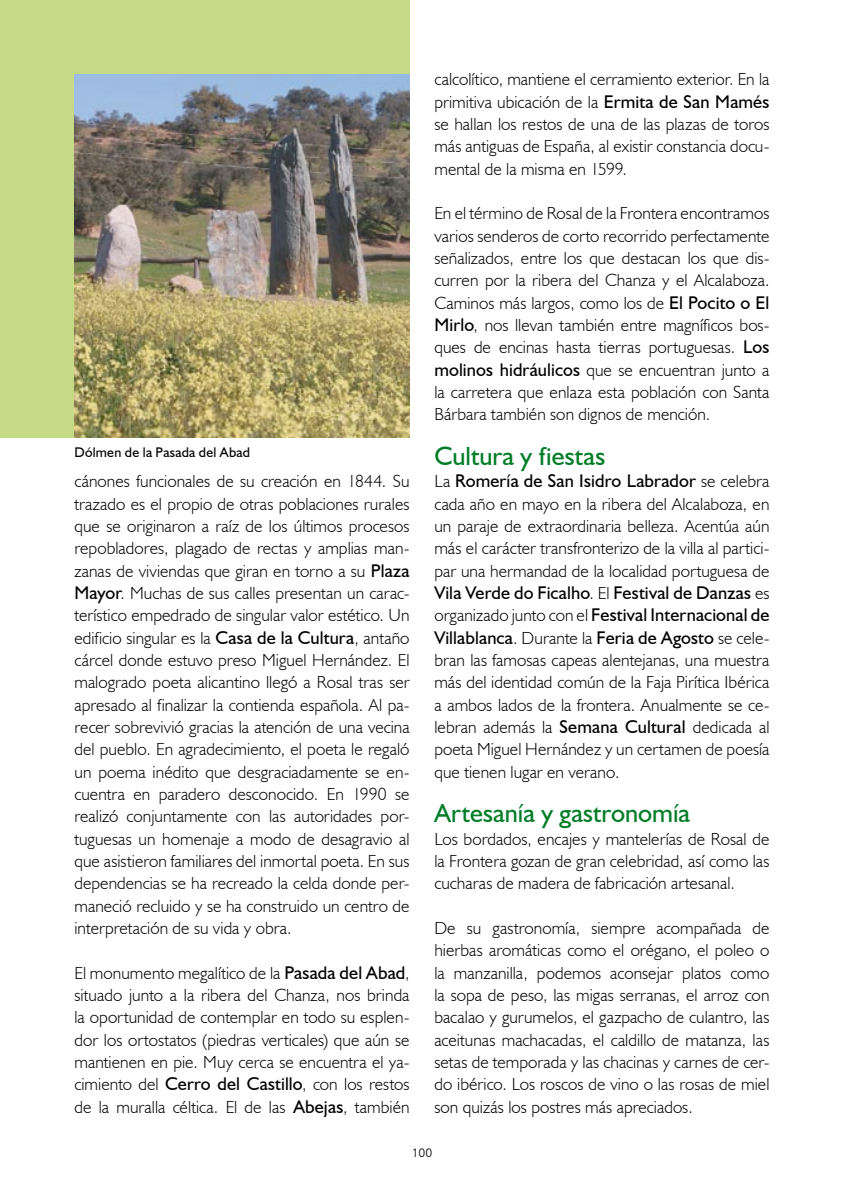
<style>
.page{position:relative;width:844px;height:1191px;background:#fff}
.page>*{position:absolute;margin:0;border:0;box-sizing:border-box;transform-origin:0 0}
.t1{font:26.25px "Humanist 521 BT";color:#007d27}
.t2{font:18.38px/22.4px "Humanist 521 BT";letter-spacing:.01em;color:#000;text-align:justify}
.t3{font:300 17.5px/22.4px "Humanist 521 BT";letter-spacing:.005em;color:#000;text-align:justify}
.t4{font:14px "Humanist 521 BT";letter-spacing:.015em;color:#000}
.t5{font:12.25px "Humanist 777 BT Light B";color:#000}
.s1{font-weight:400;font-size:18.38px}
.s2{font-weight:300;font-size:17.5px}
</style>
<div class="page">
<div style="left:0;top:0;width:409px;height:438px;background:#c5da86"></div>
<img style="left:74px;top:74px;width:335px;height:364px">
<p class="t4" style="left:74px;top:443px;width:177px">Dólmen de la Pasada del Abad</p>
<p class="t3" style="left:74px;top:470px;width:336px">cánones funcionales de su creación en 1844. Su trazado es el propio de otras poblaciones rurales que se originaron a raíz de los últimos procesos repobladores, plagado de rectas y amplias man&shy;zanas de viviendas que giran en torno a su <span class="s1">Plaza Mayor</span>. Muchas de sus calles presentan un carac&shy;terístico empedrado de singular valor estético. Un edificio singular es la <span class="s1">Casa de la Cultura</span>, antaño cárcel donde estuvo preso Miguel Hernández. El malogrado poeta alicantino llegó a Rosal tras ser apresado al finalizar la contienda española. Al pa&shy;recer sobrevivió gracias la atención de una vecina del pueblo. En agradecimiento, el poeta le regaló un poema inédito que desgraciadamente se en&shy;cuentra en paradero desconocido. En 1990 se realizó conjuntamente con las autoridades por&shy;tuguesas un homenaje a modo de desagravio al que asistieron familiares del inmortal poeta. En sus dependencias se ha recreado la celda donde per&shy;maneció recluido y se ha construido un centro de interpretación de su vida y obra.</p>
<p class="t3" style="left:74px;top:961px;width:336px">El monumento megalítico de la <span class="s1">Pasada del Abad</span>, situado junto a la ribera del Chanza, nos brinda la oportunidad de contemplar en todo su esplen&shy;dor los ortostatos (piedras verticales) que aún se mantienen en pie. Muy cerca se encuentra el ya&shy;cimiento del <span class="s1">Cerro del Castillo</span>, con los restos de la muralla céltica. El de las <span class="s1">Abejas</span>, también</p>
<p class="t3" style="left:434px;top:68px;width:336px">calcolítico, mantiene el cerramiento exterior. En la primitiva ubicación de la <span class="s1">Ermita de San Mamés </span>se hallan los restos de una de las plazas de toros más antiguas de España, al existir constancia docu&shy;mental de la misma en 1599.</p>
<p class="t3" style="left:434px;top:202px;width:336px">En el término de Rosal de la Frontera encontramos varios senderos de corto recorrido perfectamente señalizados, entre los que destacan los que dis&shy;curren por la ribera del Chanza y el Alcalaboza.<br>Caminos más largos, como los de <span class="s1">El Pocito o El Mirlo</span>, nos llevan también entre magníficos bos&shy;ques de encinas hasta tierras portuguesas. <span class="s1">Los molinos hidráulicos</span> que se encuentran junto a la carretera que enlaza esta población con Santa Bárbara también son dignos de mención.</p>
<h1 class="t1" style="left:434px;top:440px;width:172px">Cultura y fiestas</h1>
<p class="t2" style="left:434px;top:469px;width:336px"><span class="s2">La</span> Romería de San Isidro Labrador <span class="s2">se celebra</span></p>
<p class="t3" style="left:434px;top:492px;width:336px">cada año en mayo en la ribera del Alcalaboza, en un paraje de extraordinaria belleza. Acentúa aún más el carácter transfronterizo de la villa al partici&shy;par una hermandad de la localidad portuguesa de</p>
<p class="t2" style="left:434px;top:581px;width:336px">Vila Verde do Ficalho<span class="s2">. El</span> Festival de Danzas <span class="s2">es organizado junto con el</span> Festival Internacional de Villablanca<span class="s2">. Durante la</span> Feria de Agosto <span class="s2">se cele-</span></p>
<p class="t3" style="left:434px;top:648px;width:336px">bran las famosas capeas alentejanas, una muestra más del identidad común de la Faja Pirítica Ibérica a ambos lados de la frontera. Anualmente se ce&shy;lebran además la <span class="s1">Semana Cultural</span> dedicada al poeta Miguel Hernández y un certamen de poesía que tienen lugar en verano.</p>
<h1 class="t1" style="left:434px;top:797px;width:257px">Artesanía y gastronomía</h1>
<p class="t3" style="left:434px;top:827px;width:336px">Los bordados, encajes y mantelerías de Rosal de la Frontera gozan de gran celebridad, así como las cucharas de madera de fabricación artesanal.</p>
<p class="t3" style="left:434px;top:916px;width:336px">De su gastronomía, siempre acompañada de hierbas aromáticas como el orégano, el poleo o la manzanilla, podemos aconsejar platos como la sopa de peso, las migas serranas, el arroz con bacalao y gurumelos, el gazpacho de culantro, las aceitunas machacadas, el caldillo de matanza, las setas de temporada y las chacinas y carnes de cer&shy;do ibérico. Los roscos de vino o las rosas de miel son quizás los postres más apreciados.</p>
<p class="t5" style="left:411px;top:1144px;width:22px">100</p>
</div>
